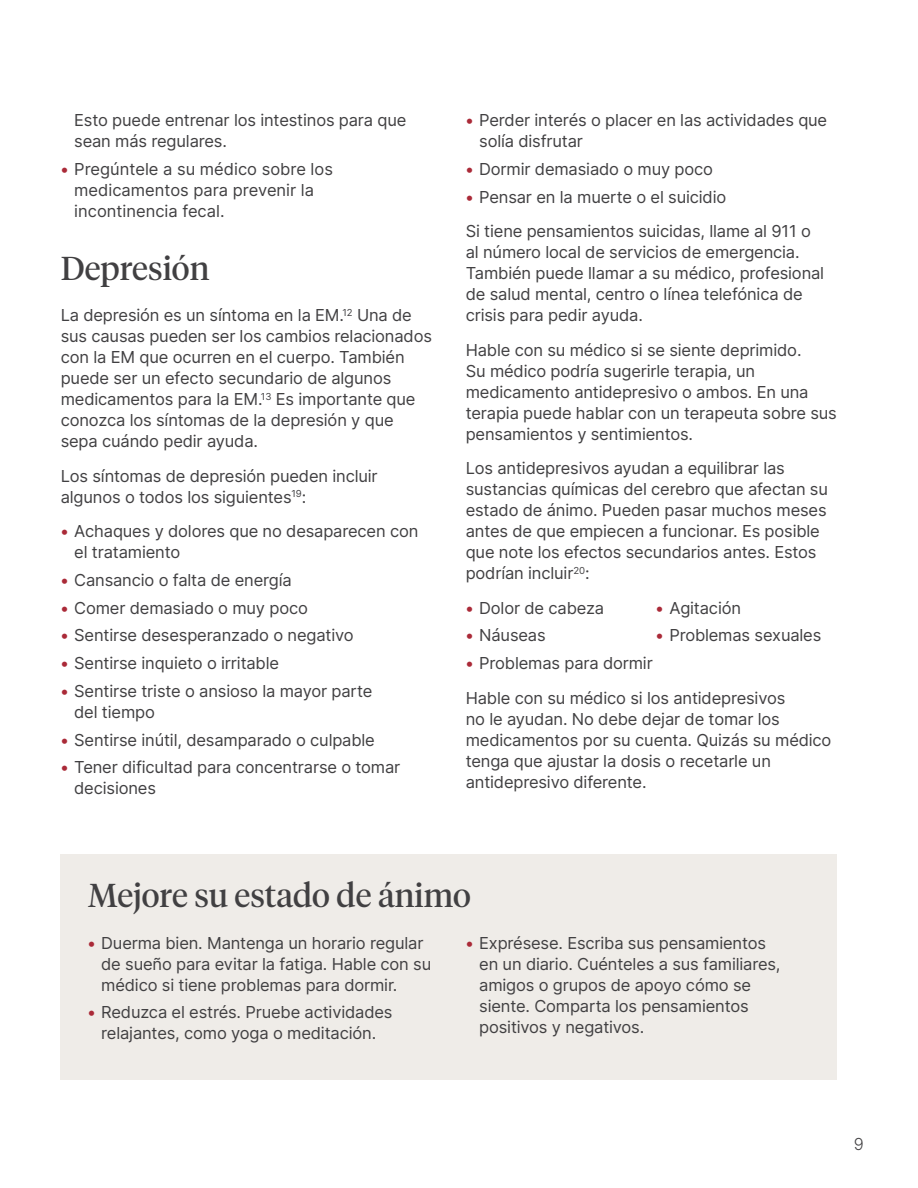
<style>
.page{position:relative;width:918px;height:1188px;background:#fff}
.page>*{position:absolute;margin:0;border:0;box-sizing:border-box;transform-origin:0 0}
._2nd_level_head{font:33px "Tiempos Headline";color:#414042}
.body_copy{font:16.5px/21px "Inter";letter-spacing:-.01em;color:#414042}
.t1{font:300 16.5px "Inter";color:#414042}
.s1{font-weight:700;color:#aa2a38}
</style>
<div class="page">
<div style="left:61px;top:854px;width:776px;height:226px;background:#efece8"></div>
<p class="body_copy" style="left:74px;top:109px;width:334px">Esto puede entrenar los intestinos para que sean más regulares.</p>
<p class="body_copy" style="left:74px;top:158px;width:260px;text-indent:-14px"><span class="s1">•</span> Pregúntele a su médico sobre los medicamentos para prevenir la incontinencia fecal.</p>
<p class="_2nd_level_head" style="left:61px;top:246px;width:150px">Depresión</p>
<p class="body_copy" style="left:61px;top:304px;width:373px">La depresión es un síntoma en la EM.<sup>12</sup> Una de sus causas pueden ser los cambios relacionados con la EM que ocurren en el cuerpo. También puede ser un efecto secundario de algunos medicamentos para la EM.<sup>13</sup> Es importante que conozca los síntomas de la depresión y que sepa cuándo pedir ayuda.</p>
<p class="body_copy" style="left:61px;top:465px;width:319px">Los síntomas de depresión pueden incluir algunos o todos los siguientes<sup>19</sup>:</p>
<p class="body_copy" style="left:74px;top:520px;width:346px;text-indent:-14px"><span class="s1">•</span> Achaques y dolores que no desaparecen con el tratamiento</p>
<p class="body_copy" style="left:61px;top:569px;width:232px"><span class="s1">•</span> Cansancio o falta de energía</p>
<p class="body_copy" style="left:61px;top:597px;width:249px"><span class="s1">•</span> Comer demasiado o muy poco</p>
<p class="body_copy" style="left:61px;top:625px;width:294px"><span class="s1">•</span> Sentirse desesperanzado o negativo</p>
<p class="body_copy" style="left:61px;top:652px;width:220px"><span class="s1">•</span> Sentirse inquieto o irritable</p>
<p class="body_copy" style="left:74px;top:680px;width:300px;text-indent:-14px"><span class="s1">•</span> Sentirse triste o ansioso la mayor parte del tiempo</p>
<p class="body_copy" style="left:61px;top:729px;width:316px"><span class="s1">•</span> Sentirse inútil, desamparado o culpable</p>
<p class="body_copy" style="left:74px;top:757px;width:328px;text-indent:-14px"><span class="s1">•</span> Tener dificultad para concentrarse o tomar decisiones</p>
<p class="body_copy" style="left:479px;top:109px;width:349px;text-indent:-14px"><span class="s1">•</span> Perder interés o placer en las actividades que solía disfrutar</p>
<p class="body_copy" style="left:466px;top:158px;width:249px"><span class="s1">•</span> Dormir demasiado o muy poco</p>
<p class="body_copy" style="left:466px;top:186px;width:262px"><span class="s1">•</span> Pensar en la muerte o el suicidio</p>
<p class="body_copy" style="left:466px;top:220px;width:360px">Si tiene pensamientos suicidas, llame al 911 o al número local de servicios de emergencia.<br>También puede llamar a su médico, profesional de salud mental, centro o línea telefónica de crisis para pedir ayuda.</p>
<p class="body_copy" style="left:466px;top:339px;width:373px">Hable con su médico si se siente deprimido.<br>Su médico podría sugerirle terapia, un medicamento antidepresivo o ambos. En una terapia puede hablar con un terapeuta sobre sus pensamientos y sentimientos.</p>
<p class="body_copy" style="left:466px;top:457px;width:364px">Los antidepresivos ayudan a equilibrar las sustancias químicas del cerebro que afectan su estado de ánimo. Pueden pasar muchos meses antes de que empiecen a funcionar. Es posible que note los efectos secundarios antes. Estos podrían incluir<sup>20</sup>:</p>
<p class="body_copy" style="left:466px;top:597px;width:140px"><span class="s1">•</span> Dolor de cabeza</p>
<p class="body_copy" style="left:466px;top:625px;width:81px"><span class="s1">•</span> Náuseas</p>
<p class="body_copy" style="left:656px;top:597px;width:87px"><span class="s1">•</span> Agitación</p>
<p class="body_copy" style="left:656px;top:625px;width:167px"><span class="s1">•</span> Problemas sexuales</p>
<p class="body_copy" style="left:466px;top:652px;width:189px"><span class="s1">•</span> Problemas para dormir</p>
<p class="body_copy" style="left:466px;top:687px;width:367px">Hable con su médico si los antidepresivos<br>no le ayudan. No debe dejar de tomar los medicamentos por su cuenta. Quizás su médico tenga que ajustar la dosis o recetarle un antidepresivo diferente.</p>
<p class="_2nd_level_head" style="left:88px;top:873px;width:385px">Mejore su estado de ánimo</p>
<p class="body_copy" style="left:101px;top:932px;width:332px;text-indent:-14px"><span class="s1">•</span> Duerma bien. Mantenga un horario regular de sueño para evitar la fatiga. Hable con su médico si tiene problemas para dormir.</p>
<p class="body_copy" style="left:88px;top:1001px;width:306px;text-align:center"><span class="s1">•</span> Reduzca el estrés. Pruebe actividades relajantes, como yoga o meditación.</p>
<p class="body_copy" style="left:479px;top:932px;width:303px;text-indent:-14px"><span class="s1">•</span> Exprésese. Escriba sus pensamientos en un diario. Cuénteles a sus familiares, amigos o grupos de apoyo cómo se siente. Comparta los pensamientos positivos y negativos.</p>
<p class="t1" style="left:854px;top:1132px;width:12px">9</p>
</div>
